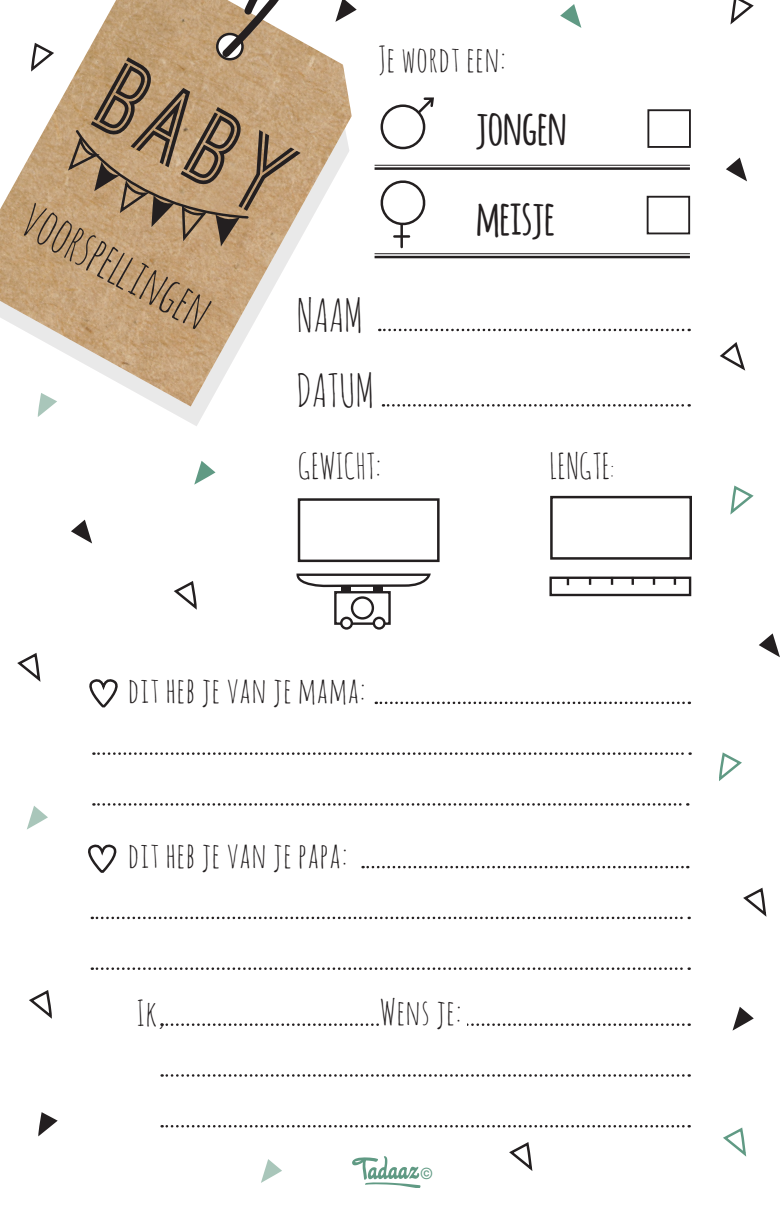
<style>
.page{position:relative;width:780px;height:1205px;background:#fff}
.page>*{position:absolute;margin:0;border:0;box-sizing:border-box;transform-origin:0 0}
.t1{font:700 104px "Ostrich Sans";color:#231f20}
.t2{font:50px "Amatic SC";color:#231f20}
.t3{font:700 47.5px "Amatic";color:#231f20}
.t4{font:45px "Amatic SC";color:#231f20}
.t5{font:35px "Amatic SC";letter-spacing:.02em;color:#231f20}
.t6{font:35px "Amatic SC";color:#231f20}
.t7{font:15.75px "Akkurat";color:#609a84}
.s1{font-size:25px}
</style>
<div class="page">
<svg style="left:93px;top:752px;width:597px;height:3px"></svg>
<svg style="left:162px;top:1074px;width:527px;height:2px"></svg>
<svg style="left:162px;top:1023px;width:527px;height:3px"></svg>
<svg style="left:92px;top:916px;width:597px;height:3px"></svg>
<svg style="left:92px;top:967px;width:597px;height:3px"></svg>
<svg style="left:376px;top:701px;width:313px;height:3px"></svg>
<svg style="left:362px;top:866px;width:326px;height:2px"></svg>
<svg style="left:93px;top:803px;width:595px;height:2px"></svg>
<svg style="left:162px;top:1125px;width:527px;height:2px"></svg>
<svg style="left:296px;top:573px;width:135px;height:15px"></svg>
<div style="left:334px;top:591px;width:57px;height:34px;border:2px solid #231f20"></div>
<div style="left:341px;top:586px;width:10px;height:6px;background:#231f20"></div>
<div style="left:373px;top:586px;width:9px;height:6px;background:#231f20"></div>
<div style="left:351px;top:596px;width:23px;height:23px;border:2px solid #231f20;border-radius:50%"></div>
<div style="left:341px;top:618px;width:11px;height:10px;background:#fff;border-radius:50%"></div>
<div style="left:340px;top:617px;width:13px;height:12px;border:2px solid #231f20;border-radius:50%"></div>
<svg style="left:374px;top:618px;width:10px;height:10px"></svg>
<div style="left:372px;top:617px;width:13px;height:12px;border:2px solid #231f20;border-radius:50%"></div>
<div style="left:298px;top:498px;width:141px;height:64px;border:2px solid #231f20"></div>
<div style="left:549px;top:576px;width:142px;height:20px;border:2px solid #231f20"></div>
<svg style="left:566px;top:577px;width:3px;height:8px"></svg>
<svg style="left:589px;top:577px;width:2px;height:8px"></svg>
<svg style="left:610px;top:577px;width:3px;height:8px"></svg>
<svg style="left:631px;top:577px;width:3px;height:8px"></svg>
<svg style="left:652px;top:577px;width:3px;height:8px"></svg>
<svg style="left:673px;top:577px;width:3px;height:8px"></svg>
<div style="left:550px;top:496px;width:142px;height:64px;border:2px solid #231f20"></div>
<svg style="left:89px;top:679px;width:29px;height:28px"></svg>
<svg style="left:88px;top:844px;width:29px;height:28px"></svg>
<img style="left:0;top:0;width:351px;height:406px">
<div style="left:216px;top:33px;width:28px;height:27px;border:2px solid #231f20;border-radius:50%"></div>
<svg style="left:218px;top:0;width:91px;height:61px"></svg>
<svg style="left:38px;top:393px;width:19px;height:24px"></svg>
<svg style="left:719px;top:754px;width:23px;height:27px"></svg>
<svg style="left:174px;top:583px;width:23px;height:27px"></svg>
<svg style="left:30px;top:45px;width:25px;height:29px"></svg>
<svg style="left:38px;top:1112px;width:20px;height:24px"></svg>
<svg style="left:29px;top:992px;width:23px;height:27px"></svg>
<svg style="left:17px;top:655px;width:24px;height:27px"></svg>
<svg style="left:743px;top:889px;width:24px;height:28px"></svg>
<svg style="left:509px;top:1144px;width:24px;height:27px"></svg>
<svg style="left:723px;top:1129px;width:24px;height:28px"></svg>
<svg style="left:730px;top:487px;width:24px;height:28px"></svg>
<svg style="left:71px;top:520px;width:21px;height:23px"></svg>
<svg style="left:730px;top:0;width:24px;height:25px"></svg>
<svg style="left:194px;top:461px;width:21px;height:24px"></svg>
<svg style="left:335px;top:0;width:21px;height:22px"></svg>
<svg style="left:27px;top:806px;width:21px;height:23px"></svg>
<svg style="left:759px;top:633px;width:21px;height:24px"></svg>
<svg style="left:732px;top:1007px;width:21px;height:23px"></svg>
<svg style="left:261px;top:1159px;width:21px;height:24px"></svg>
<svg style="left:66px;top:129px;width:184px;height:117px;background:#b59671"></svg>
<div style="left:380px;top:989px;width:86px;height:41px;background:#fff"></div>
<hr style="left:374px;top:165px;width:316px;height:1px;background:#231f20">
<hr style="left:374px;top:167px;width:316px;height:3px;background:#231f20">
<hr style="left:374px;top:253px;width:316px;height:1px;background:#231f20">
<hr style="left:374px;top:256px;width:316px;height:2px;background:#231f20">
<div style="left:380px;top:104px;width:45px;height:45px;border:2px solid #231f20;border-radius:50%"></div>
<svg style="left:415px;top:97px;width:19px;height:18px"></svg>
<svg style="left:380px;top:180px;width:46px;height:46px"></svg>
<hr style="left:400px;top:224px;width:3px;height:23px;background:#231f20">
<hr style="left:394px;top:235px;width:15px;height:3px;background:#231f20">
<div style="left:647px;top:109px;width:43px;height:39px;border:2px solid #231f20"></div>
<div style="left:646px;top:196px;width:44px;height:38px;border:2px solid #231f20"></div>
<svg style="left:726px;top:157px;width:21px;height:24px"></svg>
<svg style="left:720px;top:342px;width:26px;height:29px"></svg>
<svg style="left:560px;top:4px;width:21px;height:24px"></svg>
<svg style="left:379px;top:329px;width:310px;height:2px"></svg>
<svg style="left:383px;top:404px;width:306px;height:3px"></svg>
<svg style="left:352px;top:1156px;width:69px;height:31px"></svg>
<p class="t5" style="left:378px;top:36px;width:129px">Je wordt een:</p>
<p class="t1" style="left:128px;top:57px;width:204px;rotate:29deg">baby</p>
<p class="t3" style="left:476px;top:94px;width:92px">JONGEN</p>
<p class="t2" style="left:42px;top:187px;width:209px;rotate:29deg">voorspellingen</p>
<p class="t3" style="left:476px;top:183px;width:80px">MEISJE</p>
<p class="t4" style="left:296px;top:286px;width:68px">NAAM</p>
<p class="t4" style="left:296px;top:362px;width:79px">DATUM</p>
<p class="t6" style="left:298px;top:443px;width:85px">GEWICHT:</p>
<p class="t5" style="left:549px;top:443px;width:66px">LENGTE<span class="s1">:</span></p>
<p class="t5" style="left:128px;top:667px;width:239px">dit heb je van je mama:</p>
<p class="t5" style="left:128px;top:833px;width:221px">dit heb je van je papa:</p>
<p class="t5" style="left:137px;top:990px;width:30px">Ik,</p>
<p class="t5" style="left:380px;top:989px;width:83px">Wens je:</p>
<p class="t7" style="left:420px;top:1163px;width:15px">©</p>
</div>
